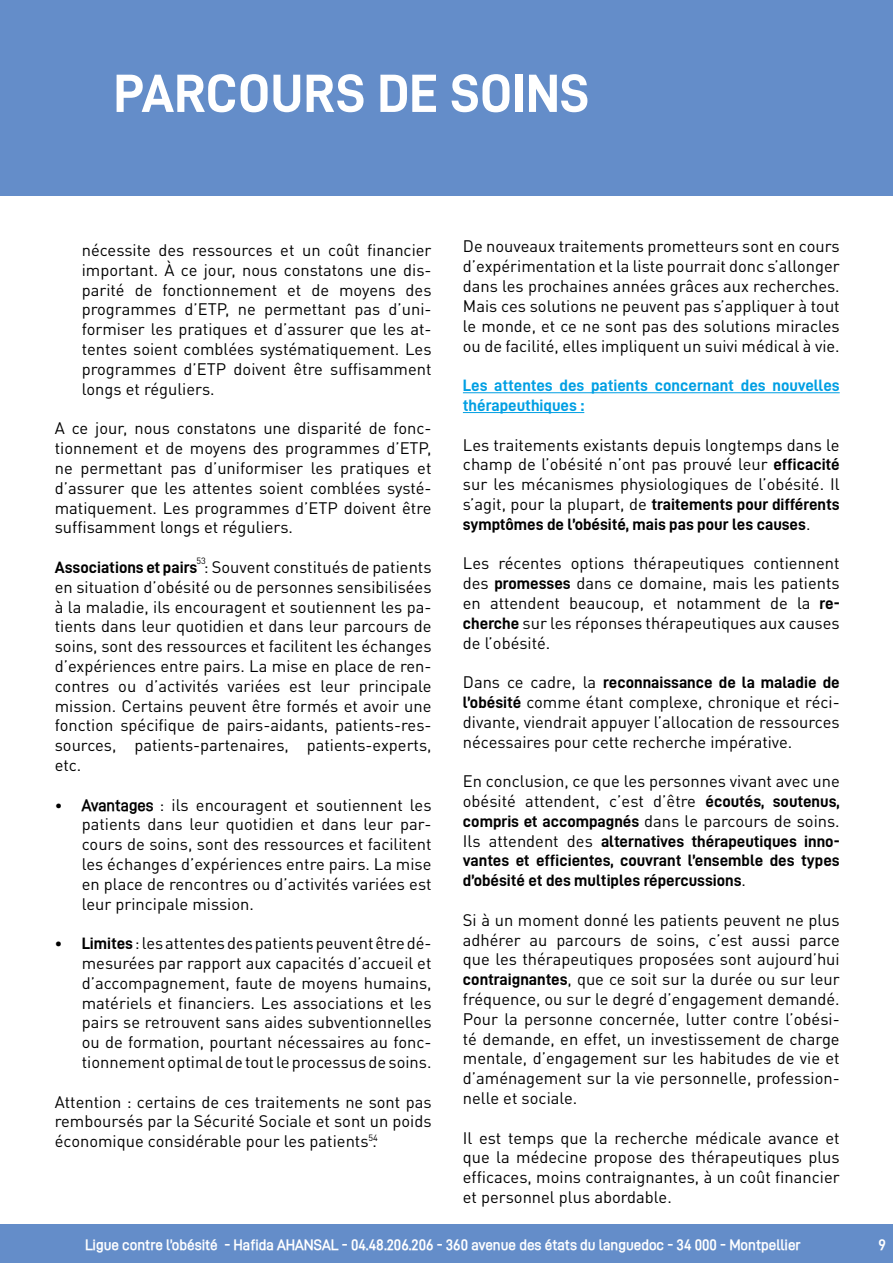
<style>
.page{position:relative;width:893px;height:1263px;background:#fff}
.page>*{position:absolute;margin:0;border:0;box-sizing:border-box;transform-origin:0 0}
.t1{font:54px "D DIN PRO Bold";color:#fff}
.t2{font:16.5px/19.8px "DIN Pro";color:#000;text-align:justify}
.t3{font:16.5px/19.8px "D DIN PRO Bold";color:#000}
.t4{font:16.5px/19.8px "D DIN PRO Bold";color:#009fe3}
.t5{font:700 15px "D DIN PRO Semi";color:#fff}
.t6{font:9px "DIN Pro";color:#000}
.s1{font-family:"D DIN PRO Bold"}
.s2{font-family:"D DIN PRO Semi";font-weight:700}
.s3{font-family:"DIN Pro"}
</style>
<div class="page">
<div style="left:0;top:0;width:893px;height:196px;background:#648dc9"></div>
<div style="left:0;top:1225px;width:893px;height:38px;background:#648dc9"></div>
<hr style="left:463px;top:392px;width:377px;height:1px;background:#009fe3">
<hr style="left:463px;top:412px;width:121px;height:1px;background:#009fe3">
<h1 class="t1" style="left:113px;top:63px;width:477px">PARCOURS DE SOINS</h1>
<p class="t2" style="left:82px;top:239px;width:351px">nécessite des ressources et un coût financier important. À ce jour, nous constatons une dis&shy;parité de fonctionnement et de moyens des programmes d’ETP, ne permettant pas d’uni&shy;formiser les pratiques et d’assurer que les at&shy;tentes soient comblées systématiquement. Les programmes d’ETP doivent être suffisamment longs et réguliers.</p>
<p class="t2" style="left:55px;top:417px;width:378px">A ce jour, nous constatons une disparité de fonc&shy;tionnement et de moyens des programmes d’ETP, ne permettant pas d’uniformiser les pratiques et d’assurer que les attentes soient comblées systé&shy;matiquement. Les programmes d’ETP doivent être suffisamment longs et réguliers.</p>
<p class="t2" style="left:55px;top:555px;width:378px"><span class="s1">Associations et pairs</span> : Souvent constitués de patients en situation d’obésité ou de personnes sensibilisées à la maladie, ils encouragent et soutiennent les pa&shy;tients dans leur quotidien et dans leur parcours de soins, sont des ressources et facilitent les échanges d’expériences entre pairs. La mise en place de ren&shy;contres ou d’activités variées est leur principale mission. Certains peuvent être formés et avoir une fonction spécifique de pairs-aidants, patients-res&shy;sources, patients-partenaires, patients-experts, etc.</p>
<p class="t2" style="left:82px;top:793px;width:351px;text-indent:-27px"><span class="s2">• Avantages</span> : ils encouragent et soutiennent les patients dans leur quotidien et dans leur par&shy;cours de soins, sont des ressources et facilitent les échanges d’expériences entre pairs. La mise en place de rencontres ou d’activités variées est leur principale mission.</p>
<p class="t2" style="left:82px;top:932px;width:351px;text-indent:-27px"><span class="s1">• Limites</span> : les attentes des patients peuvent être dé&shy;mesurées par rapport aux capacités d’accueil et d’accompagnement, faute de moyens humains, matériels et financiers. Les associations et les pairs se retrouvent sans aides subventionnelles ou de formation, pourtant nécessaires au fonc&shy;tionnement optimal de tout le processus de soins.</p>
<p class="t2" style="left:55px;top:1090px;width:378px">Attention : certains de ces traitements ne sont pas remboursés par la Sécurité Sociale et sont un poids économique considérable pour les patients .</p>
<p class="t6" style="left:196px;top:554px;width:11px">53</p>
<p class="t6" style="left:368px;top:1130px;width:11px">54</p>
<p class="t2" style="left:463px;top:235px;width:378px">De nouveaux traitements prometteurs sont en cours d’expérimentation et la liste pourrait donc s’allonger dans les prochaines années grâces aux recherches.<br>Mais ces solutions ne peuvent pas s’appliquer à tout le monde, et ce ne sont pas des solutions miracles ou de facilité, elles impliquent un suivi médical à vie.</p>
<p class="t4" style="left:463px;top:375px;width:378px">Les attentes des patients concernant des nouvelles thérapeuthiques :</p>
<p class="t2" style="left:463px;top:433px;width:378px">Les traitements existants depuis longtemps dans le champ de l’obésité n’ont pas prouvé leur <span class="s1">efficacité </span>sur les mécanismes physiologiques de l’obésité. Il</p>
<p class="t3" style="left:463px;top:494px;width:378px"><span class="s3">s’agit, pour la plupart, de</span> traitements pour différents symptômes de l’obésité, mais pas pour les causes<span class="s3">.</span></p>
<p class="t2" style="left:463px;top:552px;width:378px">Les récentes options thérapeutiques contiennent des <span class="s1">promesses</span> dans ce domaine, mais les patients en attendent beaucoup, et notamment de la <span class="s1">re&shy;cherche</span> sur les réponses thérapeutiques aux causes de l’obésité.</p>
<p class="t3" style="left:463px;top:672px;width:378px"><span class="s3">Dans ce cadre, la</span> reconnaissance de la maladie de</p>
<p class="t2" style="left:463px;top:690px;width:378px"><span class="s1">l’obésité</span> comme étant complexe, chronique et réci&shy;divante, viendrait appuyer l’allocation de ressources nécessaires pour cette recherche impérative.</p>
<p class="t2" style="left:463px;top:770px;width:378px">En conclusion, ce que les personnes vivant avec une obésité attendent, c’est d’être <span class="s1">écoutés, soutenus, compris et accompagnés</span> dans le parcours de soins.</p>
<p class="t3" style="left:463px;top:831px;width:378px;text-align:justify"><span class="s3">Ils attendent des</span> alternatives thérapeutiques inno&shy;vantes et efficientes, couvrant l’ensemble des types d’obésité et des multiples répercussions<span class="s3">.</span></p>
<p class="t2" style="left:463px;top:908px;width:378px">Si à un moment donné les patients peuvent ne plus adhérer au parcours de soins, c’est aussi parce que les thérapeutiques proposées sont aujourd’hui <span class="s1">contraignantes</span>, que ce soit sur la durée ou sur leur fréquence, ou sur le degré d’engagement demandé.<br>Pour la personne concernée, lutter contre l’obési&shy;té demande, en effet, un investissement de charge mentale, d’engagement sur les habitudes de vie et d’aménagement sur la vie personnelle, profession&shy;nelle et sociale.</p>
<p class="t2" style="left:463px;top:1126px;width:378px">Il est temps que la recherche médicale avance et que la médecine propose des thérapeutiques plus efficaces, moins contraignantes, à un coût financier et personnel plus abordable.</p>
<p class="t5" style="left:85px;top:1236px;width:717px">Ligue contre l’obésité - Hafida AHANSAL - 04.48.206.206 - 360 avenue des états du languedoc - 34 000 - Montpellier</p>
<p class="t5" style="left:878px;top:1236px;width:9px">9</p>
</div>
